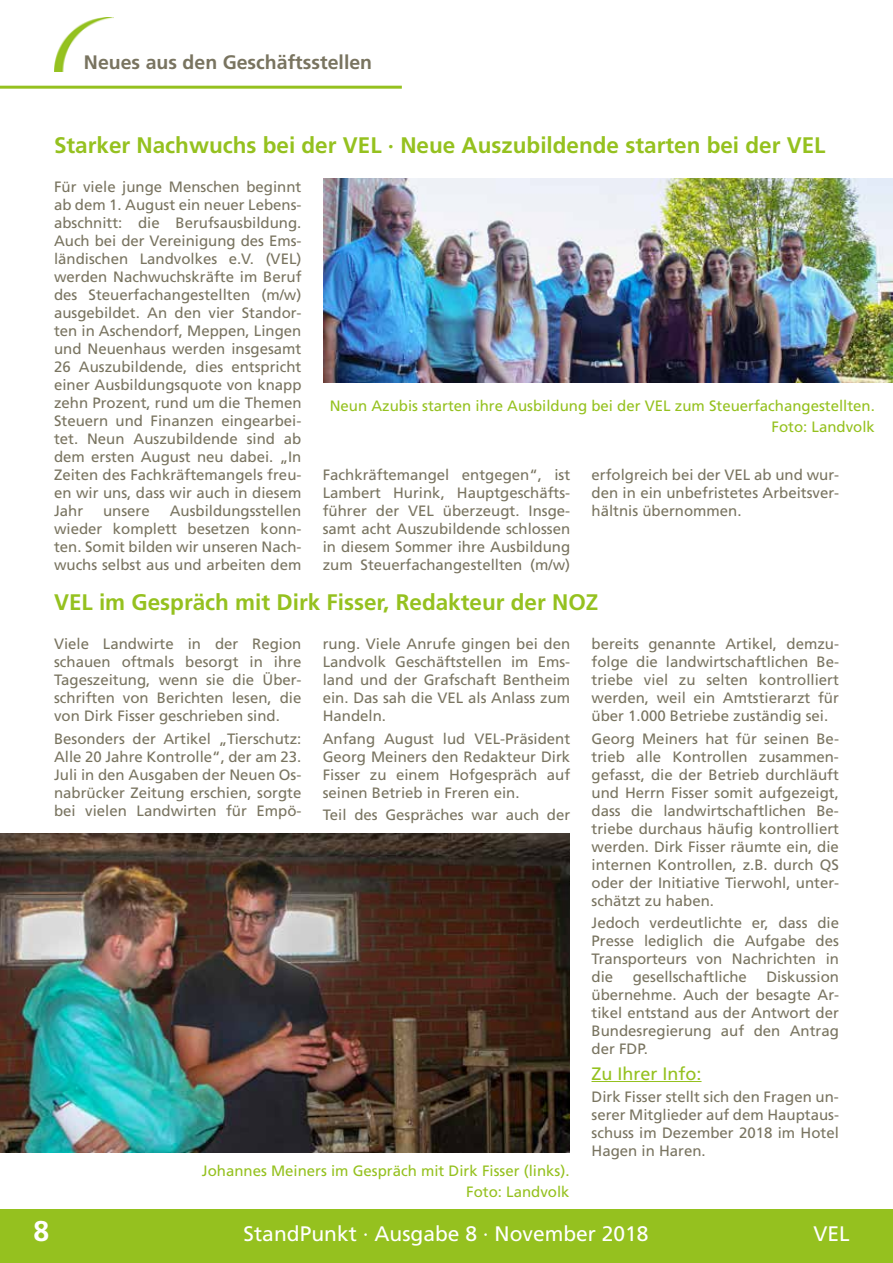
<style>
.page{position:relative;width:893px;height:1263px;background:#fff}
.page>*{position:absolute;margin:0;border:0;box-sizing:border-box;transform-origin:0 0}
.t1{font:700 28.5px "Frutiger LT Std";color:#fff}
.t2{font:700 22.5px "Frutiger LT Std";color:#95c11f}
.t3{font:21px "Frutiger LT Std";color:#fff}
.t4{font:700 19.5px "Frutiger LT Std";color:#797460}
.t5{font:18px "Frutiger LT Std";color:#95c11f}
.t6{font:15px/18px "Frutiger LT Std";color:#797460;text-align:justify}
.t7{font:15px/21px "Frutiger LT Std";color:#95c11f;text-align:right}
</style>
<div class="page">
<div style="left:0;top:1209px;width:893px;height:54px;background:#95c11f"></div>
<img style="left:54px;top:17px;width:60px;height:55px">
<hr style="left:591px;top:1081px;width:110px;height:1px;background:#95c11f">
<hr style="left:0;top:86px;width:402px;height:3px;background:#95c11f">
<img style="left:323px;top:179px;width:570px;height:204px">
<img style="left:0;top:833px;width:569px;height:319px">
<h3 class="t4" style="left:84px;top:50px;width:290px">Neues aus den Geschäftsstellen</h3>
<h2 class="t2" style="left:54px;top:132px;width:773px">Starker Nachwuchs bei der VEL · Neue Auszubildende starten bei der VEL</h2>
<p class="t6" style="left:54px;top:178px;width:249px">Für viele junge Menschen beginnt ab dem 1. August ein neuer Lebens&shy;abschnitt: die Berufsausbildung.<br>Auch bei der Vereinigung des Ems&shy;ländischen Landvolkes e.V. (VEL) werden Nachwuchskräfte im Beruf des Steuerfachangestellten (m/w) ausgebildet. An den vier Standor&shy;ten in Aschendorf, Meppen, Lingen und Neuenhaus werden insgesamt 26 Auszubildende, dies entspricht einer Ausbildungsquote von knapp zehn Prozent, rund um die Themen Steuern und Finanzen eingearbei&shy;tet. Neun Auszubildende sind ab dem ersten August neu dabei. „In Zeiten des Fachkräftemangels freu&shy;en wir uns, dass wir auch in diesem Jahr</p>
<p class="t7" style="left:330px;top:395px;width:547px">Neun Azubis starten ihre Ausbildung bei der VEL zum Steuerfachangestellten.<br>Foto: Landvolk</p>
<p class="t6" style="left:323px;top:466px;width:249px">Fachkräftemangel entgegen“, ist Lambert Hurink, Hauptgeschäfts&shy;führer der VEL überzeugt. Insge&shy;samt acht Auszubildende schlossen in diesem Sommer ihre Ausbildung zum Steuerfachangestellten (m/w)</p>
<p class="t6" style="left:591px;top:466px;width:249px">erfolgreich bei der VEL ab und wur&shy;den in ein unbefristetes Arbeitsver&shy;hältnis übernommen.</p>
<h2 class="t2" style="left:54px;top:589px;width:546px">VEL im Gespräch mit Dirk Fisser, Redakteur der NOZ</h2>
<p class="t6" style="left:54px;top:635px;width:249px">Viele Landwirte in der Region schauen oftmals besorgt in ihre Tageszeitung, wenn sie die Über&shy;schriften von Berichten lesen, die von Dirk Fisser geschrieben sind.</p>
<p class="t6" style="left:54px;top:729px;width:249px">Besonders der Artikel „Tierschutz:<br>Alle 20 Jahre Kontrolle“, der am 23.<br>Juli in den Ausgaben der Neuen Os&shy;nabrücker Zeitung erschien, sorgte bei vielen Landwirten für Empö-</p>
<p class="t6" style="left:54px;top:502px;width:249px;text-indent:116px">Ausbildungsstellen wieder komplett besetzen konn&shy;ten. Somit bilden wir unseren Nach&shy;wuchs selbst aus und arbeiten dem</p>
<p class="t6" style="left:103px;top:502px;width:48px">unsere</p>
<p class="t6" style="left:323px;top:635px;width:249px">rung. Viele Anrufe gingen bei den Landvolk Geschäftstellen im Ems&shy;land und der Grafschaft Bentheim ein. Das sah die VEL als Anlass zum Handeln.</p>
<p class="t6" style="left:323px;top:729px;width:249px">Anfang August lud VEL-Präsident Georg Meiners den Redakteur Dirk Fisser zu einem Hofgespräch auf seinen Betrieb in Freren ein.</p>
<p class="t6" style="left:323px;top:806px;width:249px">Teil des Gespräches war auch der</p>
<p class="t6" style="left:591px;top:635px;width:249px">bereits genannte Artikel, demzu&shy;folge die landwirtschaftlichen Be&shy;triebe viel zu selten kontrolliert werden, weil ein Amtstierarzt für über 1.000 Betriebe zuständig sei.</p>
<p class="t6" style="left:591px;top:729px;width:249px">Georg Meiners hat für seinen Be&shy;trieb alle Kontrollen zusammen&shy;gefasst, die der Betrieb durchläuft und Herrn Fisser somit aufgezeigt, dass die landwirtschaftlichen Be&shy;triebe durchaus häufig kontrolliert werden. Dirk Fisser räumte ein, die internen Kontrollen, z.B. durch QS oder der Initiative Tierwohl, unter&shy;schätzt zu haben.</p>
<p class="t6" style="left:591px;top:914px;width:249px">Jedoch verdeutlichte er, dass die Presse lediglich die Aufgabe des Transporteurs von Nachrichten in die</p>
<p class="t6" style="left:633px;top:968px;width:116px">gesellschaftliche</p>
<p class="t6" style="left:591px;top:968px;width:249px;text-indent:175px">Diskussion übernehme. Auch der besagte Ar&shy;tikel entstand aus der Antwort der Bundesregierung auf den Antrag der FDP.</p>
<p class="t5" style="left:591px;top:1063px;width:112px">Zu Ihrer Info:</p>
<p class="t6" style="left:591px;top:1088px;width:249px">Dirk Fisser stellt sich den Fragen un&shy;serer Mitglieder auf dem Hauptaus&shy;schuss im Dezember 2018 im Hotel Hagen in Haren.</p>
<p class="t7" style="left:202px;top:1161px;width:369px">Johannes Meiners im Gespräch mit Dirk Fisser (links).<br>Foto: Landvolk</p>
<h1 class="t1" style="left:33px;top:1214px;width:17px">8</h1>
<h3 class="t3" style="left:244px;top:1221px;width:406px">StandPunkt · Ausgabe 8 · November 2018</h3>
<h3 class="t3" style="left:813px;top:1221px;width:38px">VEL</h3>
</div>
